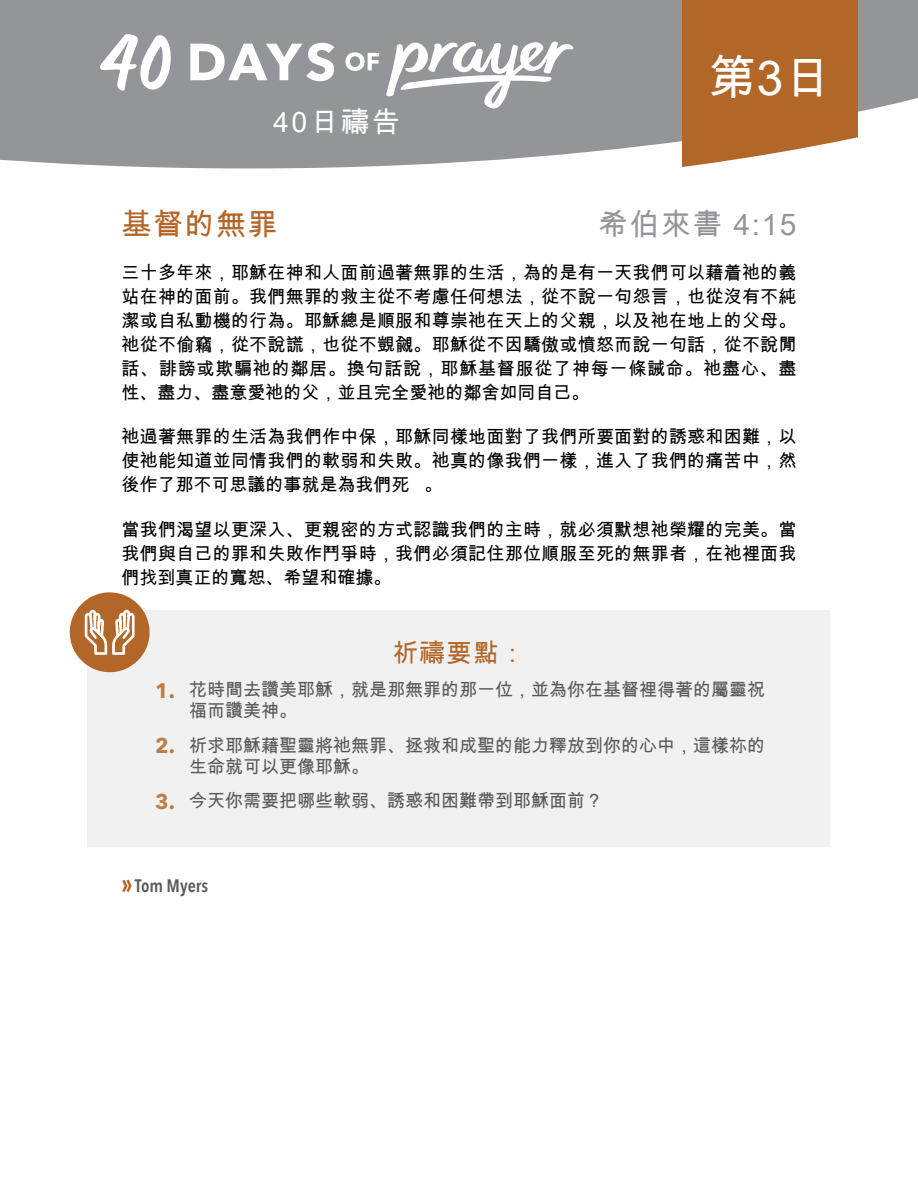
<style>
.page{position:relative;width:918px;height:1188px;background:#fff}
.page>*{position:absolute;margin:0;border:0;box-sizing:border-box;transform-origin:0 0}
.t1{font:48px "Arial Unicode MS";color:#fff}
.t2{font:30px "Arial Unicode MS";letter-spacing:.05em;color:#939598}
.t3{font:30px "Arial Unicode MS";letter-spacing:.05em;color:#b26729}
.t4{font:28.2px "Arial Unicode MS";letter-spacing:.1em;color:#fff}
.t5{font:25.5px "Arial Unicode MS";color:#b26729}
.t6{font:18px/24px "Arial Unicode MS";letter-spacing:.015em;color:#000;text-align:justify}
.t7{font:18px/21px "Arial Unicode MS";color:#58595b}
.t8{font:600 18px "Avenir Next Condensed";color:#58595b}
.s1{font-family:"Avenir Next";font-weight:700;font-size:21px;color:#be7e47}
.s2{font-weight:700;font-size:27px;color:#b26729}
</style>
<div class="page">
<div style="left:88px;top:610px;width:742px;height:237px;background:#f1f1f2"></div>
<svg style="left:0;top:0;width:918px;height:168px;background:#9b9da0"></svg>
<svg style="left:682px;top:0;width:175px;height:168px;background:#b8733a"></svg>
<div style="left:70px;top:592px;width:80px;height:80px;background:#b26729;border-radius:50%"></div>
<svg style="left:83px;top:592px;width:53px;height:63px"></svg>
<svg style="left:190px;top:43px;width:144px;height:38px"></svg>
<svg style="left:345px;top:52px;width:34px;height:19px"></svg>
<svg style="left:386px;top:41px;width:188px;height:68px"></svg>
<svg style="left:100px;top:34px;width:76px;height:57px"></svg>
<h3 class="t4" style="left:273px;top:102px;width:129px">40日禱告</h3>
<h1 class="t1" style="left:708px;top:43px;width:124px">第3日</h1>
<h2 class="t3" style="left:122px;top:203px;width:157px">基督的無罪</h2>
<h2 class="t2" style="left:598px;top:203px;width:200px">希伯來書 4:15</h2>
<p class="t6" style="left:122px;top:260px;width:677px">三十多年來，耶穌在神和人面前過著無罪的生活，為的是有一天我們可以藉着祂的義站在神的面前。我們無罪的救主從不考慮任何想法，從不說一句怨言，也從沒有不純潔或自私動機的行為。耶穌總是順服和尊崇祂在天上的父親，以及祂在地上的父母。祂從不偷竊，從不說謊，也從不覬覦。耶穌從不因驕傲或憤怒而說一句話，從不說閒話、誹謗或欺騙祂的鄰居。換句話說，耶穌基督服從了神每一條誡命。祂盡心、盡性、盡力、盡意愛祂的父，並且完全愛祂的鄰舍如同自己。</p>
<p class="t6" style="left:122px;top:425px;width:677px">祂過著無罪的生活為我們作中保，耶穌同樣地面對了我們所要面對的誘惑和困難，以使祂能知道並同情我們的軟弱和失敗。祂真的像我們一樣，進入了我們的痛苦中，然後作了那不可思議的事就是為我們死 。</p>
<p class="t6" style="left:122px;top:517px;width:677px">當我們渴望以更深入、更親密的方式認識我們的主時，就必須默想祂榮耀的完美。當我們與自己的罪和失敗作鬥爭時，我們必須記住那位順服至死的無罪者，在祂裡面我們找到真正的寬恕、希望和確據。</p>
<h3 class="t5" style="left:393px;top:634px;width:134px">祈禱要點：</h3>
<p class="t7" style="left:189px;top:679px;width:577px;text-indent:-34px"><span class="s1">1.</span> 花時間去讚美耶穌，就是那無罪的那一位，並為你在基督裡得著的屬靈祝福而讚美神。</p>
<p class="t7" style="left:189px;top:734px;width:577px;text-indent:-34px"><span class="s1">2.</span> 祈求耶穌藉聖靈將祂無罪、拯救和成聖的能力釋放到你的心中，這樣祢的生命就可以更像耶穌。</p>
<p class="t7" style="left:155px;top:790px;width:449px"><span class="s1">3.</span> 今天你需要把哪些軟弱、誘惑和困難帶到耶穌面前？</p>
<p class="t8" style="left:122px;top:870px;width:88px"><span class="s2">»</span>Tom Myers</p>
</div>
